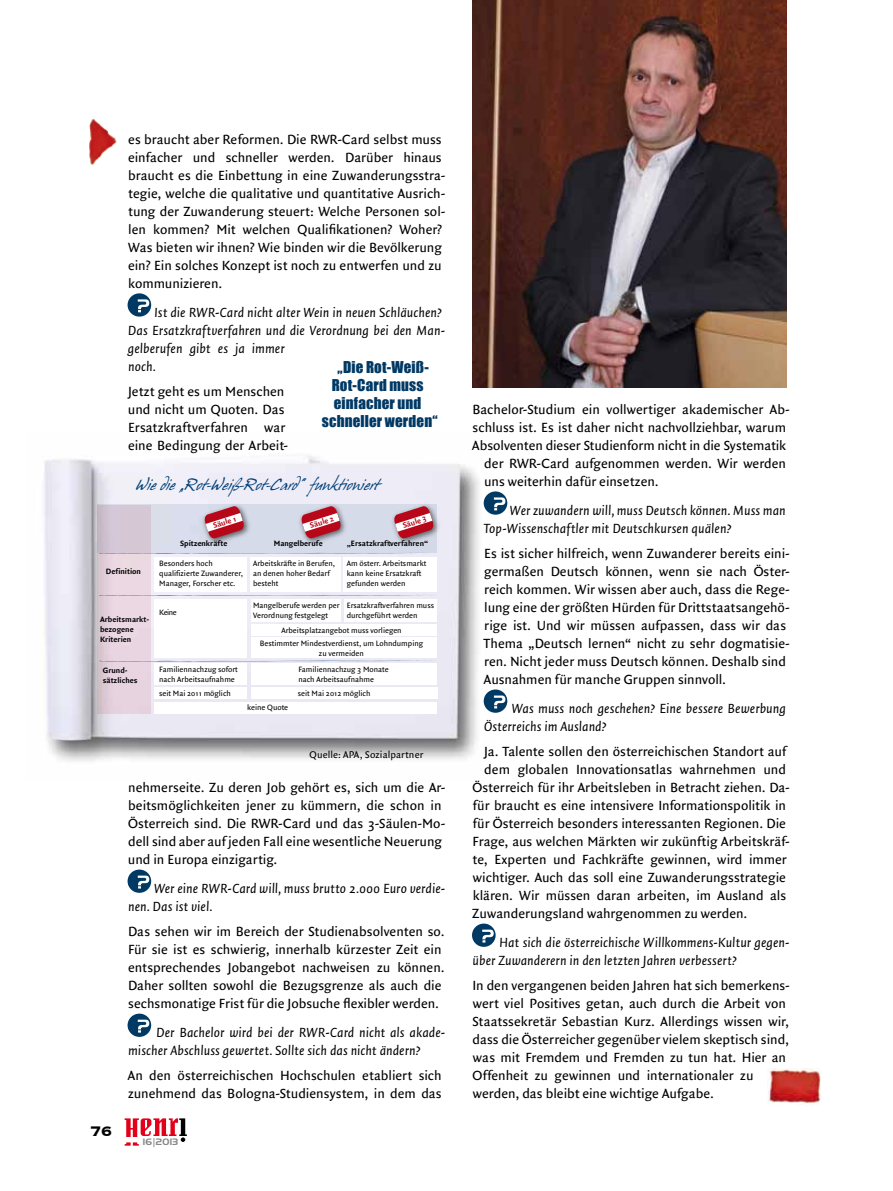
<style>
.page{position:relative;width:893px;height:1191px;background:#fff}
.page>*{position:absolute;margin:0;border:0;box-sizing:border-box;transform-origin:0 0}
.t1{font:700 18px "Copperplate";color:#000}
.t2{font:15px/18px "Impact";letter-spacing:.01em;color:#003964;text-align:center}
.t3{font:14.25px/18px "Quadraat Sans";color:#000}
.t4{font:italic 14.25px/18px "Quadraat Sans";color:#000}
.t5{font:14.25px "Hans Hand";color:#003f78}
.t6{font:10.5px "Quadraat Sans";letter-spacing:.01em;color:#000}
.t7{font:9px "Handel Gothic BT";letter-spacing:.045em;color:#87888a}
.t8{font:8.25px/9.9px "Quadraat Sans";color:#000}
.t9{font:700 8.25px/9.9px "Quadraat Sans";color:#000}
.t10{font:700 8.25px "Quadraat Sans";color:#b80718}
</style>
<div class="page">
<img style="left:44px;top:456px;width:448px;height:305px">
<div style="left:97px;top:504px;width:340px;height:49px;background:#d6dbea"></div>
<svg style="left:97px;top:504px;width:54px;height:209px;fill:#e6d3df"></svg>
<div style="left:154px;top:556px;width:93px;height:35px;background:#fff"></div>
<div style="left:250px;top:556px;width:90px;height:35px;background:#fff"></div>
<div style="left:343px;top:556px;width:93px;height:35px;background:#fff"></div>
<div style="left:155px;top:598px;width:92px;height:59px;background:#fff"></div>
<div style="left:155px;top:664px;width:92px;height:21px;background:#fff"></div>
<div style="left:251px;top:664px;width:186px;height:21px;background:#fff"></div>
<div style="left:155px;top:687px;width:92px;height:12px;background:#fff"></div>
<div style="left:251px;top:687px;width:186px;height:12px;background:#fff"></div>
<div style="left:155px;top:701px;width:282px;height:12px;background:#fff"></div>
<div style="left:251px;top:598px;width:90px;height:23px;background:#fff"></div>
<div style="left:251px;top:624px;width:186px;height:11px;background:#fff"></div>
<div style="left:251px;top:638px;width:186px;height:20px;background:#fff"></div>
<div style="left:344px;top:598px;width:92px;height:23px;background:#fff"></div>
<img style="left:199px;top:500px;width:54px;height:44px">
<svg style="left:204px;top:505px;width:40px;height:34px"></svg>
<img style="left:296px;top:500px;width:54px;height:44px">
<svg style="left:301px;top:505px;width:40px;height:34px"></svg>
<img style="left:388px;top:500px;width:55px;height:47px">
<svg style="left:394px;top:505px;width:40px;height:34px"></svg>
<svg style="left:98px;top:553px;width:330px;height:1px"></svg>
<svg style="left:98px;top:595px;width:338px;height:1px"></svg>
<svg style="left:98px;top:660px;width:338px;height:2px"></svg>
<img style="left:768px;top:1068px;width:53px;height:38px">
<svg style="left:125px;top:1118px;width:62px;height:27px"></svg>
<div style="left:128px;top:293px;width:23px;height:24px;background:#003964;border-radius:50%"></div>
<svg style="left:138px;top:299px;width:11px;height:13px"></svg>
<div style="left:128px;top:869px;width:23px;height:24px;background:#003964;border-radius:50%"></div>
<svg style="left:138px;top:875px;width:11px;height:13px"></svg>
<div style="left:128px;top:1013px;width:23px;height:24px;background:#003964;border-radius:50%"></div>
<svg style="left:138px;top:1019px;width:11px;height:13px"></svg>
<div style="left:484px;top:491px;width:23px;height:24px;background:#003964;border-radius:50%"></div>
<svg style="left:494px;top:497px;width:11px;height:13px"></svg>
<div style="left:484px;top:689px;width:23px;height:24px;background:#003964;border-radius:50%"></div>
<svg style="left:494px;top:695px;width:11px;height:13px"></svg>
<div style="left:472px;top:923px;width:24px;height:24px;background:#003964;border-radius:50%"></div>
<svg style="left:482px;top:929px;width:12px;height:13px"></svg>
<img style="left:472px;top:0;width:315px;height:387px">
<img style="left:89px;top:119px;width:28px;height:46px">
<p class="t3" style="left:128px;top:131px;width:319px">es braucht aber Reformen. Die RWR-Card selbst muss einfacher und schneller werden. Darüber hinaus braucht es die Einbettung in eine Zuwanderungsstra&shy;tegie, welche die qualitative und quantitative Ausrich&shy;tung der Zuwanderung steuert: Welche Personen sol&shy;len kommen? Mit welchen Qualifikationen? Woher?<br>Was bieten wir ihnen? Wie binden wir die Bevölkerung ein? Ein solches Konzept ist noch zu entwerfen und zu kommunizieren.</p>
<p class="t4" style="left:128px;top:304px;width:319px;text-indent:26px">Ist die RWR-Card nicht alter Wein in neuen Schläuchen?<br>Das Ersatzkraftverfahren und die Verordnung bei den Man&shy;gelberufen gibt es ja immer<br>noch.</p>
<p class="t3" style="left:128px;top:383px;width:162px">Jetzt geht es um Menschen und nicht um Quoten. Das<br>Ersatzkraftverfahren war eine Bedingung der Arbeit-</p>
<p class="t2" style="left:322px;top:357px;width:117px">„Die Rot-Weiß-<br>Rot-Card muss einfacher und schneller werden“</p>
<p class="t5" style="left:136px;top:477px;width:245px">Wie die „Rot-Weiß-Rot-Card“ funktioniert</p>
<p class="t10" style="left:212px;top:521px;width:25px;rotate:-18deg">Säule 1</p>
<p class="t10" style="left:309px;top:521px;width:26px;rotate:-18deg">Säule 2</p>
<p class="t10" style="left:401px;top:521px;width:26px;rotate:-18deg">Säule 3</p>
<p class="t9" style="left:106px;top:567px;width:37px">Definition</p>
<p class="t9" style="left:100px;top:614px;width:51px">Arbeitsmarkt&shy;bezogene<br>Kriterien</p>
<p class="t9" style="left:103px;top:665px;width:36px">Grund&shy;sätzliches</p>
<p class="t9" style="left:180px;top:539px;width:49px">Spitzenkräfte</p>
<p class="t8" style="left:159px;top:559px;width:85px">Besonders hoch qualifizierte Zuwanderer,<br>Manager, Forscher etc.</p>
<p class="t8" style="left:159px;top:607px;width:19px">Keine</p>
<p class="t9" style="left:274px;top:539px;width:50px">Mangelberufe</p>
<p class="t9" style="left:347px;top:539px;width:83px">„Ersatzkraftverfahren“</p>
<p class="t8" style="left:253px;top:559px;width:83px">Arbeitskräfte in Berufen, an denen hoher Bedarf besteht</p>
<p class="t8" style="left:253px;top:600px;width:88px">Mangelberufe werden per<br>Verordnung festgelegt</p>
<p class="t8" style="left:347px;top:559px;width:81px">Am österr. Arbeitsmarkt kann keine Ersatzkraft gefunden werden</p>
<p class="t8" style="left:347px;top:600px;width:89px">Ersatzkraftverfahren muss durchgeführt werden</p>
<p class="t8" style="left:260px;top:623px;width:165px;line-height:13.2px;text-align:center">Arbeitsplatzangebot muss vorliegen<br>Bestimmter Mindestverdienst, um Lohndumping</p>
<p class="t8" style="left:319px;top:648px;width:46px">zu vermeiden</p>
<p class="t8" style="left:159px;top:665px;width:80px">Familiennachzug sofort nach Arbeitsaufnahme</p>
<p class="t8" style="left:159px;top:688px;width:73px">seit Mai 2011 möglich</p>
<p class="t8" style="left:298px;top:688px;width:74px">seit Mai 2012 möglich</p>
<p class="t8" style="left:247px;top:702px;width:43px">keine Quote</p>
<p class="t8" style="left:298px;top:665px;width:92px">Familiennachzug 3 Monate nach Arbeitsaufnahme</p>
<p class="t6" style="left:310px;top:749px;width:115px">Quelle: APA, Sozialpartner</p>
<p class="t1" style="left:90px;top:1119px;width:23px">76</p>
<p class="t3" style="left:128px;top:779px;width:319px">nehmerseite. Zu deren Job gehört es, sich um die Ar&shy;beitsmöglichkeiten jener zu kümmern, die schon in Österreich sind. Die RWR-Card und das 3-Säulen-Mo&shy;dell sind aber auf jeden Fall eine wesentliche Neuerung und in Europa einzigartig.</p>
<p class="t4" style="left:128px;top:880px;width:319px;text-indent:26px">Wer eine RWR-Card will, muss brutto 2.000 Euro verdie&shy;nen. Das ist viel.</p>
<p class="t3" style="left:128px;top:923px;width:318px">Das sehen wir im Bereich der Studienabsolventen so.<br>Für sie ist es schwierig, innerhalb kürzester Zeit ein entsprechendes Jobangebot nachweisen zu können.<br>Daher sollten sowohl die Bezugsgrenze als auch die sechsmonatige Frist für die Jobsuche flexibler werden.</p>
<p class="t4" style="left:128px;top:1024px;width:319px;text-indent:28px">Der Bachelor wird bei der RWR-Card nicht als akade&shy;mischer Abschluss gewertet. Sollte sich das nicht ändern?</p>
<p class="t3" style="left:128px;top:1067px;width:315px">An den österreichischen Hochschulen etabliert sich zunehmend das Bologna-Studiensystem, in dem das</p>
<p class="t7" style="left:143px;top:1135px;width:37px">16|2013</p>
<p class="t3" style="left:472px;top:401px;width:319px">Bachelor-Studium ein vollwertiger akademischer Ab-</p>
<p class="t3" style="left:473px;top:419px;width:315px">schluss ist. Es ist daher nicht nachvollziehbar, warum</p>
<p class="t3" style="left:472px;top:437px;width:315px">Absolventen dieser Studienform nicht in die Systematik</p>
<p class="t3" style="left:484px;top:455px;width:303px">der RWR-Card aufgenommen werden. Wir werden</p>
<p class="t3" style="left:484px;top:473px;width:176px">uns weiterhin dafür einsetzen.</p>
<p class="t4" style="left:484px;top:502px;width:304px;text-indent:26px">Wer zuwandern will, muss Deutsch können. Muss man<br>Top-Wissenschaftler mit Deutschkursen quälen?</p>
<p class="t3" style="left:484px;top:545px;width:308px">Es ist sicher hilfreich, wenn Zuwanderer bereits eini&shy;germaßen Deutsch können, wenn sie nach Öster&shy;reich kommen. Wir wissen aber auch, dass die Rege&shy;lung eine der größten Hürden für Drittstaatsangehö&shy;rige ist. Und wir müssen aufpassen, dass wir das Thema „Deutsch lernen“ nicht zu sehr dogmatisie&shy;ren. Nicht jeder muss Deutsch können. Deshalb sind Ausnahmen für manche Gruppen sinnvoll.</p>
<p class="t4" style="left:484px;top:700px;width:303px;text-indent:28px">Was muss noch geschehen? Eine bessere Bewerbung<br>Österreichs im Ausland?</p>
<p class="t3" style="left:484px;top:743px;width:303px">Ja. Talente sollen den österreichischen Standort auf</p>
<p class="t3" style="left:484px;top:761px;width:303px">dem globalen Innovationsatlas wahrnehmen und</p>
<p class="t3" style="left:473px;top:779px;width:319px">Österreich für ihr Arbeitsleben in Betracht ziehen. Da-</p>
<p class="t3" style="left:473px;top:797px;width:315px">für braucht es eine intensivere Informationspolitik in</p>
<p class="t3" style="left:473px;top:815px;width:315px">für Österreich besonders interessanten Regionen. Die</p>
<p class="t3" style="left:472px;top:833px;width:319px">Frage, aus welchen Märkten wir zukünftig Arbeitskräf-</p>
<p class="t3" style="left:473px;top:851px;width:315px">te, Experten und Fachkräfte gewinnen, wird immer</p>
<p class="t3" style="left:473px;top:869px;width:315px">wichtiger. Auch das soll eine Zuwanderungsstrategie</p>
<p class="t3" style="left:473px;top:887px;width:315px">klären. Wir müssen daran arbeiten, im Ausland als</p>
<p class="t3" style="left:472px;top:905px;width:277px">Zuwanderungsland wahrgenommen zu werden.</p>
<p class="t4" style="left:473px;top:934px;width:319px;text-indent:26px">Hat sich die österreichische Willkommens-Kultur gegen&shy;über Zuwanderern in den letzten Jahren verbessert?</p>
<p class="t3" style="left:472px;top:977px;width:319px">In den vergangenen beiden Jahren hat sich bemerkens&shy;wert viel Positives getan, auch durch die Arbeit von Staatssekretär Sebastian Kurz. Allerdings wissen wir, dass die Österreicher gegenüber vielem skeptisch sind, was mit Fremdem und Fremden zu tun hat. Hier an Offenheit zu gewinnen und internationaler zu werden, das bleibt eine wichtige Aufgabe.</p>
</div>
